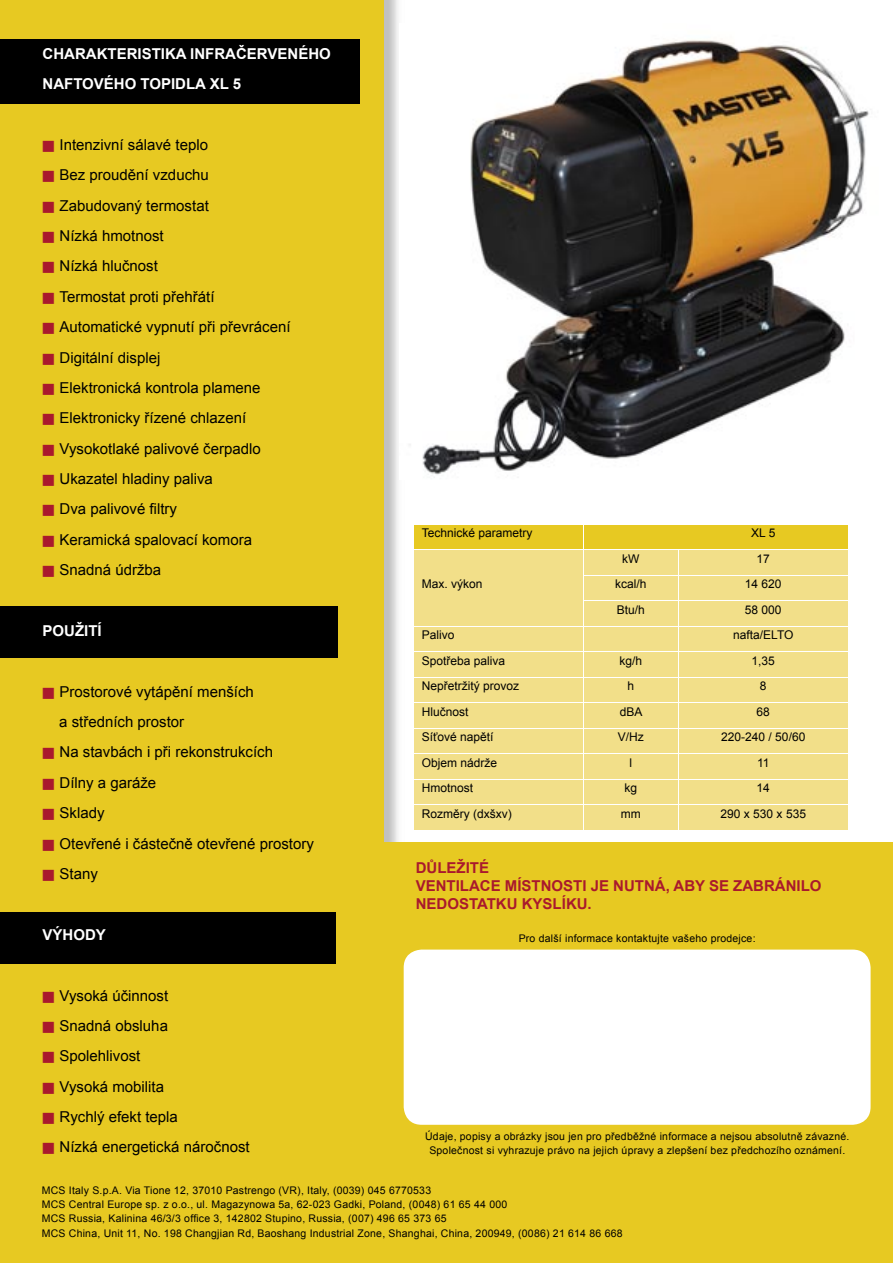
<style>
.page{position:relative;width:893px;height:1263px;background:#fff}
.page>*{position:absolute;margin:0;border:0;box-sizing:border-box;transform-origin:0 0}
.t1{font:15px/30.5px "Arial";color:#000}
.t2{font:700 15px/18px "Arial";color:#a9192d}
.t3{font:700 15px/30.5px "Arial";color:#fff}
.t4{font:12px "Arial";color:#000}
.t5{font:10.5px/14.2px "Arial";letter-spacing:.02em;color:#000}
.s1{color:#a9192d}
</style>
<div class="page">
<img style="left:384px;top:0;width:20px;height:843px">
<div style="left:0;top:0;width:384px;height:1263px;background:#e7c922"></div>
<div style="left:0;top:39px;width:360px;height:64px;background:#000"></div>
<div style="left:382px;top:843px;width:511px;height:420px;background:#e7c922"></div>
<div style="left:404px;top:949px;width:467px;height:176px;background:#fff;border-radius:18px"></div>
<div style="left:0;top:606px;width:338px;height:52px;background:#000"></div>
<div style="left:0;top:912px;width:336px;height:52px;background:#000"></div>
<svg style="left:414px;top:525px;width:434px;height:305px;background:#f1de85"></svg>
<hr style="left:413px;top:626px;width:171px;height:1px;background:#fff">
<img style="left:399px;top:23px;width:470px;height:456px">
<p class="t3" style="left:43px;top:39px;width:290px">CHARAKTERISTIKA INFRAČERVENÉHO<br>NAFTOVÉHO TOPIDLA XL 5</p>
<p class="t1" style="left:43px;top:130px;width:167px"><span class="s1">■</span> Intenzivní sálavé teplo</p>
<p class="t1" style="left:43px;top:160px;width:168px"><span class="s1">■</span> Bez proudění vzduchu</p>
<p class="t1" style="left:43px;top:190px;width:168px"><span class="s1">■</span> Zabudovaný termostat</p>
<p class="t1" style="left:43px;top:221px;width:123px"><span class="s1">■</span> Nízká hmotnost</p>
<p class="t1" style="left:43px;top:251px;width:117px"><span class="s1">■</span> Nízká hlučnost</p>
<p class="t1" style="left:43px;top:281px;width:174px"><span class="s1">■</span> Termostat proti přehřátí</p>
<p class="t1" style="left:43px;top:312px;width:249px"><span class="s1">■</span> Automatické vypnutí při převrácení</p>
<p class="t1" style="left:43px;top:342px;width:119px"><span class="s1">■</span> Digitální displej</p>
<p class="t1" style="left:43px;top:373px;width:219px"><span class="s1">■</span> Elektronická kontrola plamene</p>
<p class="t1" style="left:43px;top:403px;width:205px"><span class="s1">■</span> Elektronicky řízené chlazení</p>
<p class="t1" style="left:43px;top:433px;width:220px"><span class="s1">■</span> Vysokotlaké palivové čerpadlo</p>
<p class="t1" style="left:43px;top:464px;width:172px"><span class="s1">■</span> Ukazatel hladiny paliva</p>
<p class="t1" style="left:43px;top:494px;width:136px"><span class="s1">■</span> Dva palivové filtry</p>
<p class="t1" style="left:43px;top:524px;width:211px"><span class="s1">■</span> Keramická spalovací komora</p>
<p class="t1" style="left:43px;top:555px;width:120px"><span class="s1">■</span> Snadná údržba</p>
<p class="t3" style="left:43px;top:616px;width:61px">POUŽITÍ</p>
<p class="t1" style="left:59px;top:676px;width:196px;text-indent:-17px"><span class="s1">■</span> Prostorové vytápění menších a středních prostor</p>
<p class="t1" style="left:43px;top:737px;width:232px"><span class="s1">■</span> Na stavbách i při rekonstrukcích</p>
<p class="t1" style="left:43px;top:767px;width:115px"><span class="s1">■</span> Dílny a garáže</p>
<p class="t1" style="left:43px;top:798px;width:64px"><span class="s1">■</span> Sklady</p>
<p class="t1" style="left:43px;top:828px;width:273px"><span class="s1">■</span> Otevřené i částečně otevřené prostory</p>
<p class="t1" style="left:43px;top:859px;width:57px"><span class="s1">■</span> Stany</p>
<p class="t3" style="left:43px;top:920px;width:65px">VÝHODY</p>
<p class="t1" style="left:43px;top:980px;width:127px"><span class="s1">■</span> Vysoká účinnost</p>
<p class="t1" style="left:43px;top:1010px;width:127px"><span class="s1">■</span> Snadná obsluha</p>
<p class="t1" style="left:43px;top:1041px;width:99px"><span class="s1">■</span> Spolehlivost</p>
<p class="t1" style="left:43px;top:1071px;width:123px"><span class="s1">■</span> Vysoká mobilita</p>
<p class="t1" style="left:43px;top:1102px;width:137px"><span class="s1">■</span> Rychlý efekt tepla</p>
<p class="t1" style="left:43px;top:1132px;width:209px"><span class="s1">■</span> Nízká energetická náročnost</p>
<p class="t4" style="left:422px;top:525px;width:112px">Technické parametry</p>
<p class="t4" style="left:751px;top:525px;width:26px">XL 5</p>
<p class="t4" style="left:622px;top:551px;width:19px">kW</p>
<p class="t4" style="left:757px;top:551px;width:15px">17</p>
<p class="t4" style="left:422px;top:576px;width:62px">Max. výkon</p>
<p class="t4" style="left:615px;top:576px;width:33px">kcal/h</p>
<p class="t4" style="left:745px;top:576px;width:38px">14 620</p>
<p class="t4" style="left:617px;top:602px;width:30px">Btu/h</p>
<p class="t4" style="left:745px;top:602px;width:38px">58 000</p>
<p class="t4" style="left:422px;top:627px;width:34px">Palivo</p>
<p class="t4" style="left:733px;top:627px;width:62px">nafta/ELTO</p>
<p class="t4" style="left:422px;top:653px;width:85px">Spotřeba paliva</p>
<p class="t4" style="left:620px;top:653px;width:24px">kg/h</p>
<p class="t4" style="left:752px;top:653px;width:25px">1,35</p>
<p class="t4" style="left:422px;top:678px;width:99px">Nepřetržitý provoz</p>
<p class="t4" style="left:628px;top:678px;width:8px">h</p>
<p class="t4" style="left:760px;top:678px;width:8px">8</p>
<p class="t4" style="left:422px;top:704px;width:48px">Hlučnost</p>
<p class="t4" style="left:620px;top:704px;width:24px">dBA</p>
<p class="t4" style="left:757px;top:704px;width:15px">68</p>
<p class="t4" style="left:422px;top:729px;width:73px">Síťové napětí</p>
<p class="t4" style="left:618px;top:729px;width:28px">V/Hz</p>
<p class="t4" style="left:721px;top:729px;width:86px">220-240 / 50/60</p>
<p class="t4" style="left:422px;top:755px;width:77px">Objem nádrže</p>
<p class="t4" style="left:630px;top:755px;width:4px">l</p>
<p class="t4" style="left:757px;top:755px;width:14px">11</p>
<p class="t4" style="left:422px;top:780px;width:53px">Hmotnost</p>
<p class="t4" style="left:625px;top:780px;width:14px">kg</p>
<p class="t4" style="left:757px;top:780px;width:15px">14</p>
<p class="t4" style="left:422px;top:806px;width:91px">Rozměry (dxšxv)</p>
<p class="t4" style="left:621px;top:806px;width:21px">mm</p>
<p class="t4" style="left:721px;top:806px;width:87px">290 x 530 x 535</p>
<p class="t2" style="left:416px;top:859px;width:407px">DŮLEŽITÉ<br>VENTILACE MÍSTNOSTI JE NUTNÁ, ABY SE ZABRÁNILO<br>NEDOSTATKU KYSLÍKU.</p>
<p class="t5" style="left:519px;top:931px;width:238px">Pro další informace kontaktujte vašeho prodejce:</p>
<p class="t5" style="left:425px;top:1129px;width:426px;text-align:center">Údaje, popisy a obrázky jsou jen pro předběžné informace a nejsou absolutně závazné.<br>Společnost si vyhrazuje právo na jejich úpravy a zlepšení bez předchozího oznámení.</p>
<p class="t5" style="left:42px;top:1183px;width:582px">MCS Italy S.p.A. Via Tione 12, 37010 Pastrengo (VR), Italy, (0039) 045 6770533<br>MCS Central Europe sp. z o.o., ul. Magazynowa 5a, 62-023 Gadki, Poland, (0048) 61 65 44 000<br>MCS Russia, Kalinina 46/3/3 office 3, 142802 Stupino, Russia, (007) 496 65 373 65<br>MCS China, Unit 11, No. 198 Changjian Rd, Baoshang Industrial Zone, Shanghai, China, 200949, (0086) 21 614 86 668</p>
</div>
